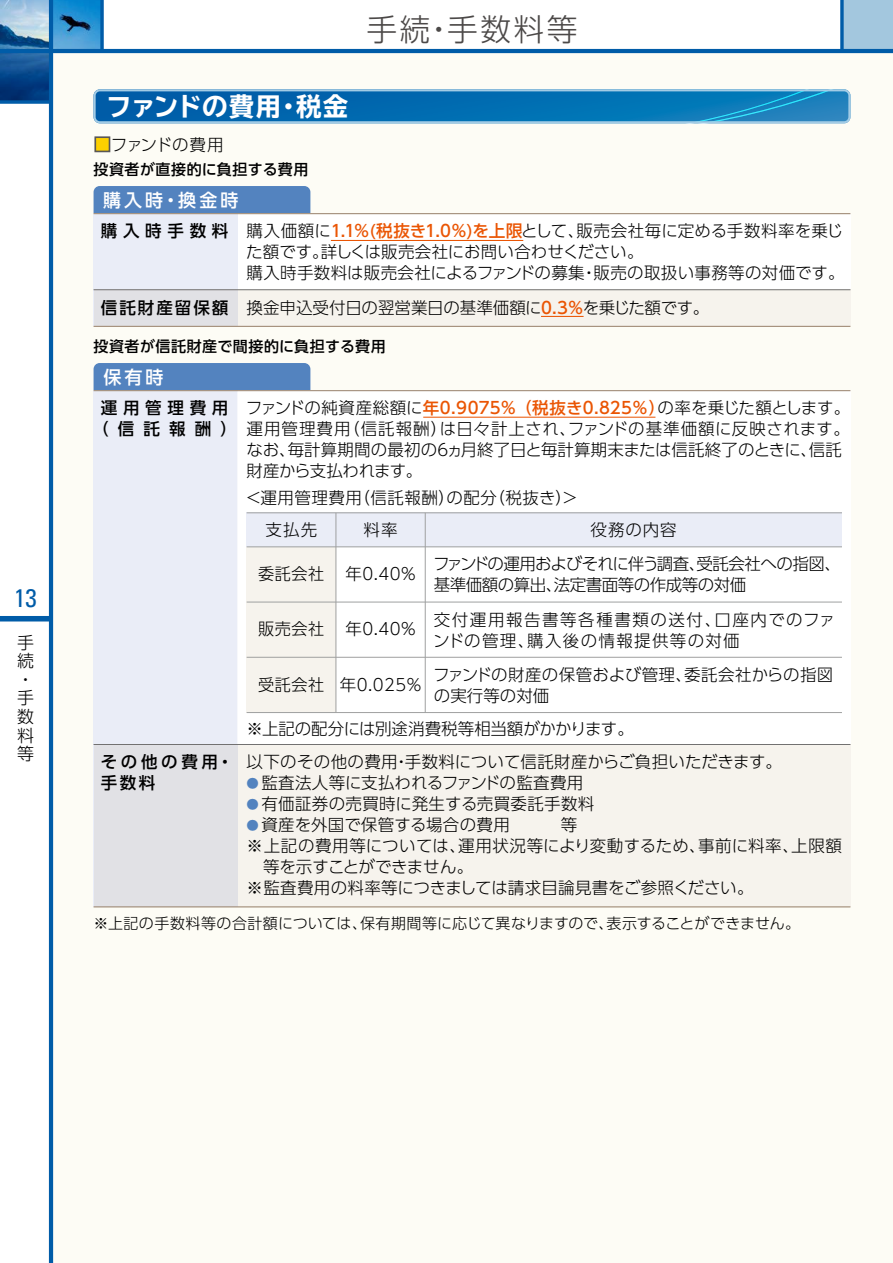
<style>
.page{position:relative;width:893px;height:1263px;background:#fff}
.page>*{position:absolute;margin:0;border:0;box-sizing:border-box;transform-origin:0 0}
.t1{font:300 30.75px "UD Shin Go Pro";letter-spacing:.08em;color:#4c4948}
.t2{font:700 expanded 25.5px "TBUD Go Std";color:#fff}
.t3{font:condensed 25.5px "Univers";color:#005ca8}
.t4{font:500 18px "UD Shin Go Pro";letter-spacing:.17em;color:#fff}
.t5{font:300 16.95px/18.6px "UD Shin Go Pro";color:#000}
.t6{font:300 16.5px/21px "UD Shin Go Pro";letter-spacing:.005em;color:#000}
.t7{font:300 16.5px "UD Shin Go Pro";letter-spacing:.03em;color:#000}
.t8{font:300 16.5px/21px "UD Shin Go Pro";letter-spacing:-.03em;color:#000}
.t9{font:300 16.5px/21px "UD Shin Go Pro";letter-spacing:.08em;color:#000}
.t10{font:300 16.5px "UD Shin Go Pro";letter-spacing:-.015em;color:#000}
.t11{font:500 16.5px/21.3px "UD Shin Go Pro";letter-spacing:.345em;color:#000;text-align:center}
.t12{font:500 16.5px/21.3px "UD Shin Go Pro";letter-spacing:.22em;color:#000}
.t13{font:300 16.5px "UD Shin Go Pro";letter-spacing:-.025em;color:#000}
.t14{font:300 15px "UD Shin Go Pro";color:#000}
.t15{font:500 15px "UD Shin Go Pro";letter-spacing:.035em;color:#000}
.s1{color:#fdd000}
.s2{font-weight:500}
.s3{font-weight:500;color:#ea5504}
.s4{font-size:12.3px;color:#5383bf}
</style>
<div class="page">
<img style="left:0;top:0;width:49px;height:49px">
<div style="left:51px;top:51px;width:842px;height:1212px;background:#fdfcf5"></div>
<div style="left:842px;top:0;width:51px;height:51px;background:#a3c7de"></div>
<svg style="left:53px;top:0;width:47px;height:49px;background:#2e8cc6"></svg>
<svg style="left:0;top:53px;width:49px;height:47px;background:#0c4789"></svg>
<hr style="left:892px;top:0;width:1px;height:51px;background:#1c87ca">
<svg style="left:840px;top:0;width:4px;height:49px"></svg>
<div style="left:0;top:616px;width:51px;height:5px;background:#005ca8"></div>
<hr style="left:49px;top:0;width:4px;height:1263px;background:#005ca8">
<hr style="left:0;top:49px;width:893px;height:4px;background:#005ca8">
<svg style="left:0;top:100px;width:49px;height:4px"></svg>
<svg style="left:100px;top:0;width:4px;height:49px"></svg>
<svg style="left:94px;top:89px;width:756px;height:34px;background:#187ab8"></svg>
<div style="left:94px;top:363px;width:216px;height:34px;background:#5383bf;border-radius:6px"></div>
<div style="left:94px;top:391px;width:756px;height:516px;background:#fff"></div>
<div style="left:94px;top:391px;width:144px;height:516px;background:#eaedf7"></div>
<hr style="left:237px;top:391px;width:2px;height:354px;background:#fff">
<hr style="left:94px;top:390px;width:756px;height:1px;background:#9d8771">
<div style="left:94px;top:744px;width:756px;height:163px;background:linear-gradient(to right,#e8e7e8,#fcf8ef)"></div>
<hr style="left:94px;top:744px;width:756px;height:1px;background:#727171">
<div style="left:94px;top:136px;width:16px;height:16px;border:2px solid #595757"></div>
<div style="left:94px;top:186px;width:216px;height:34px;background:#5383bf;border-radius:6px"></div>
<div style="left:94px;top:214px;width:756px;height:112px;background:#fff"></div>
<div style="left:94px;top:214px;width:144px;height:112px;background:#eaedf7"></div>
<div style="left:94px;top:290px;width:756px;height:36px;background:linear-gradient(to right,#e8e7e8,#fcf8ef)"></div>
<hr style="left:94px;top:326px;width:756px;height:1px;background:#9d8771">
<hr style="left:94px;top:213px;width:756px;height:1px;background:#9d8771">
<hr style="left:94px;top:289px;width:756px;height:1px;background:#727171">
<hr style="left:331px;top:240px;width:192px;height:1px;background:#ea5504">
<hr style="left:541px;top:316px;width:43px;height:1px;background:#ea5504">
<div style="left:247px;top:513px;width:89px;height:199px;background:#f6f3ed"></div>
<div style="left:247px;top:513px;width:595px;height:34px;background:#eaedf7"></div>
<hr style="left:247px;top:546px;width:595px;height:1px;background:#9fa0a0">
<hr style="left:247px;top:602px;width:595px;height:1px;background:#9fa0a0">
<hr style="left:247px;top:712px;width:595px;height:1px;background:#9fa0a0">
<hr style="left:247px;top:657px;width:595px;height:1px;background:#9fa0a0">
<hr style="left:247px;top:512px;width:595px;height:1px;background:#9fa0a0">
<hr style="left:335px;top:513px;width:1px;height:199px;background:#9fa0a0">
<hr style="left:425px;top:513px;width:1px;height:199px;background:#9fa0a0">
<hr style="left:423px;top:417px;width:232px;height:1px;background:#ea5504">
<h2 class="t3" style="left:14px;top:582px;width:24px">13</h2>
<p class="t5" style="left:17px;top:632px;width:18px">手続・手数料等</p>
<h1 class="t1" style="left:366px;top:4px;width:213px">手続・手数料等</h1>
<h2 class="t2" style="left:106px;top:92px;width:244px">ファンドの費用・税金</h2>
<p class="t13" style="left:94px;top:131px;width:131px"><span class="s1">■</span>ファンドの費用</p>
<p class="t4" style="left:103px;top:186px;width:137px">購入時・換金時</p>
<p class="t6" style="left:246px;top:220px;width:600px;text-indent:-145px"><span class="s2">購入時手数料</span> 購入価額に<span class="s3">1.1％(税抜き1.0％)を上限</span>として、販売会社毎に定める手数料率を乗じた額です。詳しくは販売会社にお問い合わせください。<br>購入時手数料は販売会社によるファンドの募集・販売の取扱い事務等の対価です。</p>
<p class="t6" style="left:101px;top:296px;width:610px"><span class="s2">信託財産留保額</span> 換金申込受付日の翌営業日の基準価額に<span class="s3">0.3％</span>を乗じた額です。</p>
<p class="t15" style="left:94px;top:157px;width:216px">投資者が直接的に負担する費用</p>
<p class="t15" style="left:94px;top:334px;width:294px">投資者が信託財産で間接的に負担する費用</p>
<p class="t4" style="left:103px;top:363px;width:62px">保有時</p>
<p class="t11" style="left:92px;top:396px;width:146px">運用管理費用（信託報酬）</p>
<p class="t6" style="left:246px;top:397px;width:606px">ファンドの純資産総額に<span class="s3">年0.9075％ （税抜き0.825％）</span>の率を乗じた額とします。運用管理費用（信託報酬）は日々計上され、ファンドの基準価額に反映されます。なお、毎計算期間の最初の6ヵ月終了日と毎計算期末または信託終了のときに、信託財産から支払われます。</p>
<p class="t7" style="left:245px;top:484px;width:335px">＜運用管理費用（信託報酬）の配分（税抜き）＞</p>
<p class="t6" style="left:265px;top:518px;width:53px">支払先</p>
<p class="t6" style="left:364px;top:518px;width:35px">料率</p>
<p class="t6" style="left:591px;top:518px;width:88px">役務の内容</p>
<p class="t6" style="left:258px;top:563px;width:67px">委託会社</p>
<p class="t6" style="left:345px;top:563px;width:73px">年0.40％</p>
<p class="t6" style="left:258px;top:618px;width:67px">販売会社</p>
<p class="t6" style="left:345px;top:618px;width:73px">年0.40％</p>
<p class="t8" style="left:433px;top:552px;width:410px">ファンドの運用およびそれに伴う調査、受託会社への指図、基準価額の算出、法定書面等の作成等の対価</p>
<p class="t9" style="left:433px;top:608px;width:404px">交付運用報告書等各種書類の送付、口座内でのファンドの管理、購入後の情報提供等の対価</p>
<p class="t7" style="left:258px;top:671px;width:165px">受託会社 年0.025%</p>
<p class="t6" style="left:433px;top:664px;width:402px">ファンドの財産の保管および管理、委託会社からの指図の実行等の対価</p>
<p class="t6" style="left:247px;top:717px;width:389px">※上記の配分には別途消費税等相当額がかかります。</p>
<p class="t12" style="left:101px;top:751px;width:134px">その他の費用・手数料</p>
<p class="t6" style="left:247px;top:751px;width:537px">以下のその他の費用・手数料について信託財産からご負担いただきます。</p>
<p class="t6" style="left:247px;top:772px;width:338px"><span class="s4">●</span> 監査法人等に支払われるファンドの監査費用</p>
<p class="t6" style="left:247px;top:793px;width:349px"><span class="s4">●</span> 有価証券の売買時に発生する売買委託手数料</p>
<p class="t6" style="left:247px;top:814px;width:332px"><span class="s4">●</span> 資産を外国で保管する場合の費用　　　等</p>
<p class="t7" style="left:247px;top:832px;width:597px">※上記の費用等については、運用状況等により変動するため、事前に料率、上限額</p>
<p class="t10" style="left:263px;top:853px;width:212px">等を示すことができません。</p>
<p class="t6" style="left:247px;top:877px;width:508px">※監査費用の料率等につきましては請求目論見書をご参照ください。</p>
<p class="t14" style="left:94px;top:911px;width:708px">※上記の手数料等の合計額については、保有期間等に応じて異なりますので、表示することができません。</p>
</div>
